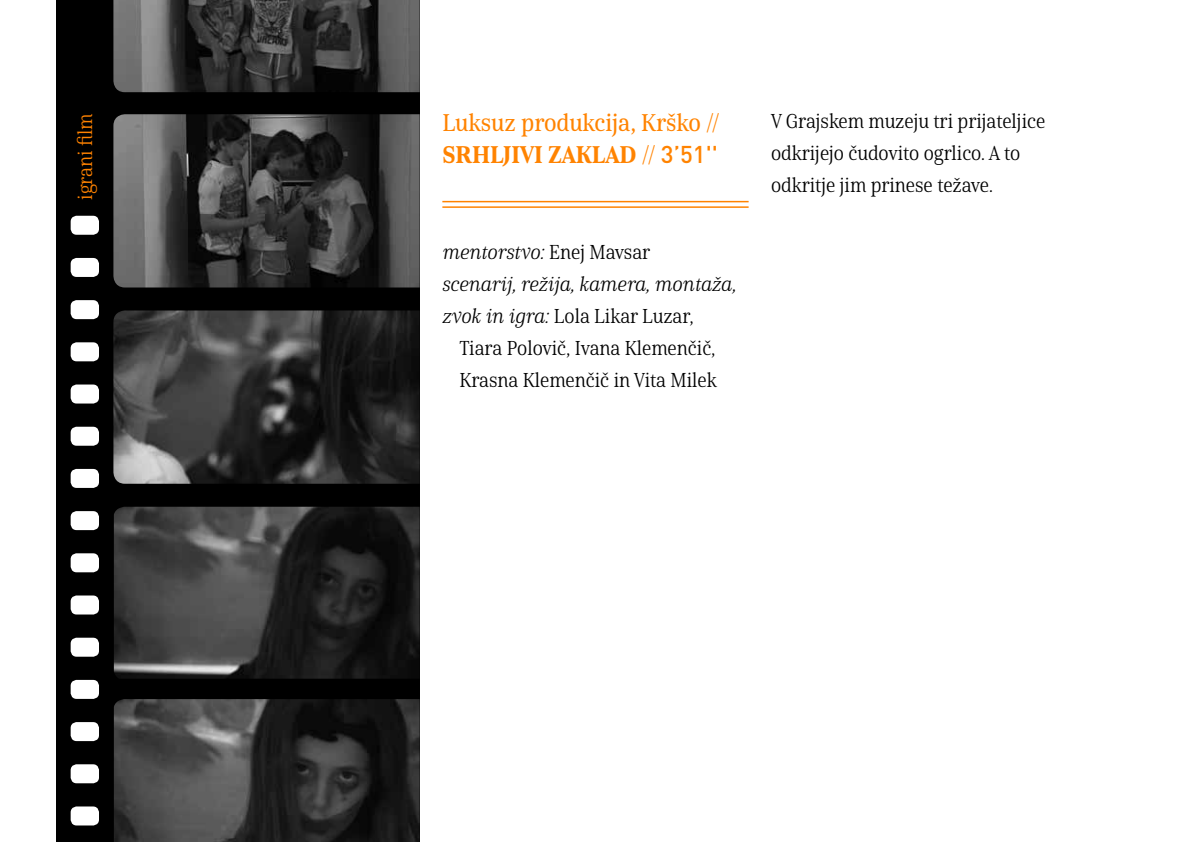
<style>
.page{position:relative;width:1191px;height:842px;background:#fff}
.page>*{position:absolute;margin:0;border:0;box-sizing:border-box;transform-origin:0 0}
.t1{font:24px "Cabrito Serif Con Med";color:#ff8300}
.t2{font:24px "Cabrito Serif Con Bla";color:#ff8300}
.t3{font:20px/32px "Cabrito Serif Con Reg";color:#000}
.t4{font:20px/32px "Cabrito Serif Con Reg It";color:#000}
.t5{font:20px "Cabrito Serif Con Reg";color:#ff8300}
.s1{font-family:"Cabrito Serif Con Med"}
.s2{font-family:"DIN BU Medium"}
.s3{font-family:"Cabrito Serif Con Reg"}
.s4{font-family:"Cabrito Serif Con Reg It"}
</style>
<div class="page">
<div style="left:56px;top:0;width:364px;height:842px;background:#000"></div>
<img style="left:113px;top:0;width:307px;height:92px">
<img style="left:113px;top:114px;width:307px;height:173px">
<img style="left:113px;top:310px;width:307px;height:174px">
<img style="left:114px;top:507px;width:306px;height:172px">
<div style="left:71px;top:427px;width:28px;height:19px;background:#fff;border-radius:6px"></div>
<div style="left:71px;top:722px;width:28px;height:19px;background:#fff;border-radius:6px"></div>
<div style="left:71px;top:553px;width:28px;height:19px;background:#fff;border-radius:6px"></div>
<div style="left:71px;top:511px;width:28px;height:19px;background:#fff;border-radius:6px"></div>
<div style="left:71px;top:806px;width:28px;height:19px;background:#fff;border-radius:6px"></div>
<div style="left:71px;top:342px;width:28px;height:19px;background:#fff;border-radius:6px"></div>
<div style="left:71px;top:638px;width:28px;height:19px;background:#fff;border-radius:6px"></div>
<div style="left:71px;top:469px;width:28px;height:19px;background:#fff;border-radius:6px"></div>
<div style="left:71px;top:764px;width:28px;height:19px;background:#fff;border-radius:6px"></div>
<div style="left:71px;top:300px;width:28px;height:19px;background:#fff;border-radius:6px"></div>
<div style="left:71px;top:258px;width:28px;height:19px;background:#fff;border-radius:6px"></div>
<div style="left:71px;top:595px;width:28px;height:19px;background:#fff;border-radius:6px"></div>
<div style="left:71px;top:384px;width:28px;height:19px;background:#fff;border-radius:6px"></div>
<div style="left:71px;top:680px;width:28px;height:19px;background:#fff;border-radius:6px"></div>
<img style="left:114px;top:699px;width:306px;height:143px">
<hr style="left:442px;top:201px;width:306px;height:1px;background:#ff8300">
<hr style="left:442px;top:206px;width:306px;height:2px;background:#ff8300">
<div style="left:71px;top:216px;width:28px;height:19px;background:#fff;border-radius:6px"></div>
<p class="t1" style="left:442px;top:109px;width:279px">Luksuz produkcija, Krško //</p>
<p class="t2" style="left:442px;top:140px;width:277px">SRHLJIVI ZAKLAD <span class="s1">//</span> <span class="s2">3’51''</span></p>
<p class="t5" style="left:74px;top:200px;width:88px;rotate:-90deg">igrani film</p>
<p class="t3" style="left:771px;top:106px;width:275px">V Grajskem muzeju tri prijateljice odkrijejo čudovito ogrlico. A to odkritje jim prinese težave.</p>
<p class="t4" style="left:442px;top:237px;width:295px">mentorstvo: <span class="s3">Enej Mavsar<br></span>scenarij, režija, kamera, montaža,</p>
<p class="t3" style="left:459px;top:301px;width:259px;text-indent:-17px"><span class="s4">zvok in igra:</span> Lola Likar Luzar,<br>Tiara Polovič, Ivana Klemenčič,<br>Krasna Klemenčič in Vita Milek</p>
</div>
